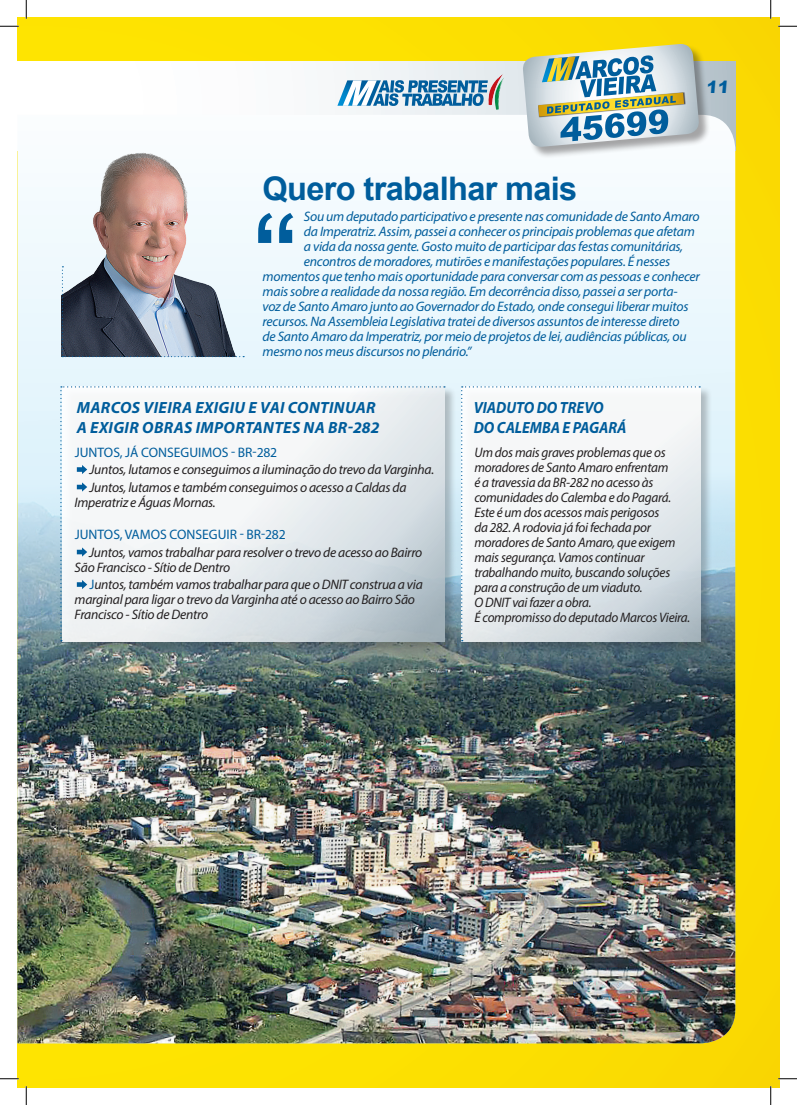
<style>
.page{position:relative;width:797px;height:1105px;background:#fff}
.page>*{position:absolute;margin:0;border:0;box-sizing:border-box;transform-origin:0 0}
.t1{font:700 32.5px "Arial";letter-spacing:-.02em;color:#005d9c}
.t2{font:900 16.88px "Arial";color:#005d9c}
.t3{font:italic 700 16.25px/20px "Myriad Pro";letter-spacing:.02em;color:#005d9c}
.t4{font:italic 700 16.25px/20px "Myriad Pro";color:#005d9c;scale:.92 1}
.t5{font:italic 13.75px "Myriad Pro";letter-spacing:-.02em;color:#005d9c}
.t6{font:italic 13.75px/15px "Myriad Pro";letter-spacing:-.02em;color:#231f20;scale:.96 1}
.t7{font:italic 13.75px/15px "Myriad Pro";letter-spacing:-.02em;color:#231f20}
.t8{font:13.75px "Myriad Pro";color:#005d9c}
.s1{font-style:normal;color:#005d9c}
</style>
<div class="page">
<div style="left:17px;top:17px;width:762px;height:1070px;background:#fbdd01"></div>
<svg style="left:17px;top:62px;width:718px;height:53px;background:#f4f6f8"></svg>
<svg style="left:337px;top:73px;width:168px;height:38px;background:#9dbed3"></svg>
<svg style="left:17px;top:115px;width:718px;height:256px;background:#eff8fc"></svg>
<img style="left:17px;top:371px;width:718px;height:672px">
<img style="left:62px;top:132px;width:176px;height:134px">
<div style="left:523px;top:45px;width:187px;height:114px;background:#231f20;opacity:.4"></div>
<svg style="left:522px;top:44px;width:177px;height:104px;background:#acbeb1"></svg>
<svg style="left:258px;top:213px;width:35px;height:30px"></svg>
<svg style="left:62px;top:266px;width:182px;height:91px;background:#767d8a"></svg>
<div style="left:461px;top:387px;width:251px;height:266px;background:#231f20;opacity:.27"></div>
<svg style="left:461px;top:386px;width:239px;height:255px;background:#e8edef"></svg>
<div style="left:63px;top:387px;width:394px;height:266px;background:#231f20;opacity:.27"></div>
<svg style="left:60px;top:386px;width:385px;height:255px;background:#e5eaed"></svg>
<svg style="left:0;top:25px;width:19px;height:2px"></svg>
<svg style="left:778px;top:25px;width:19px;height:2px"></svg>
<svg style="left:0;top:1078px;width:19px;height:1px"></svg>
<svg style="left:778px;top:1078px;width:19px;height:1px"></svg>
<svg style="left:25px;top:0;width:2px;height:19px"></svg>
<svg style="left:25px;top:1086px;width:2px;height:19px"></svg>
<svg style="left:770px;top:0;width:1px;height:19px"></svg>
<svg style="left:770px;top:1086px;width:1px;height:19px"></svg>
<h1 class="t1" style="left:262px;top:167px;width:316px">Quero trabalhar mais</h1>
<p class="t2" style="left:706px;top:74px;width:26px">11</p>
<p class="t5" style="left:304px;top:208px;width:397px">Sou um deputado participativo e presente nas comunidade de Santo Amaro</p>
<p class="t5" style="left:304px;top:223px;width:392px">da Imperatriz. Assim, passei a conhecer os principais problemas que afetam</p>
<p class="t5" style="left:304px;top:238px;width:381px">a vida da nossa gente. Gosto muito de participar das festas comunitárias,</p>
<p class="t5" style="left:304px;top:253px;width:368px">encontros de moradores, mutirões e manifestações populares. É nesses</p>
<p class="t5" style="left:262px;top:268px;width:439px">momentos que tenho mais oportunidade para conversar com as pessoas e conhecer</p>
<p class="t5" style="left:262px;top:283px;width:416px">mais sobre a realidade da nossa região. Em decorrência disso, passei a ser porta-</p>
<p class="t5" style="left:262px;top:298px;width:427px">voz de Santo Amaro junto ao Governador do Estado, onde consegui liberar muitos</p>
<p class="t5" style="left:262px;top:313px;width:418px">recursos. Na Assembleia Legislativa tratei de diversos assuntos de interesse direto</p>
<p class="t5" style="left:262px;top:328px;width:425px">de Santo Amaro da Imperatriz, por meio de projetos de lei, audiências públicas, ou</p>
<p class="t5" style="left:262px;top:343px;width:210px">mesmo nos meus discursos no plenário.”</p>
<p class="t3" style="left:77px;top:397px;width:304px">MARCOS VIEIRA EXIGIU E VAI CONTINUAR<br>A EXIGIR OBRAS IMPORTANTES NA BR-282</p>
<p class="t8" style="left:75px;top:443px;width:204px">JUNTOS, JÁ CONSEGUIMOS - BR-282</p>
<p class="t7" style="left:90px;top:460px;width:346px;line-height:17.5px">Juntos, lutamos e conseguimos a iluminação do trevo da Varginha.<br>Juntos, lutamos e também conseguimos o acesso a Caldas da</p>
<p class="t7" style="left:75px;top:494px;width:143px">Imperatriz e Águas Mornas.</p>
<p class="t8" style="left:75px;top:526px;width:212px">JUNTOS, VAMOS CONSEGUIR - BR-282</p>
<p class="t7" style="left:75px;top:544px;width:349px;text-indent:15px">Juntos, vamos trabalhar para resolver o trevo de acesso ao Bairro<br>São Francisco - Sítio de Dentro</p>
<p class="t7" style="left:75px;top:577px;width:350px;text-indent:15px"><span class="s1">J</span>untos, também vamos trabalhar para que o DNIT construa a via marginal para ligar o trevo da Varginha até o acesso ao Bairro São<br>Francisco - Sítio de Dentro</p>
<p class="t4" style="left:473px;top:397px;width:167px">VIADUTO DO TREVO<br>DO CALEMBA E PAGARÁ</p>
<p class="t6" style="left:474px;top:444px;width:226px">Um dos mais graves problemas que os moradores de Santo Amaro enfrentam<br>é a travessia da BR-282 no acesso às comunidades do Calemba e do Pagará.<br>Este é um dos acessos mais perigosos<br>da 282. A rodovia já foi fechada por moradores de Santo Amaro, que exigem mais segurança. Vamos continuar trabalhando muito, buscando soluções para a construção de um viaduto.<br>O DNIT vai fazer a obra.<br>É compromisso do deputado Marcos Vieira.</p>
</div>
